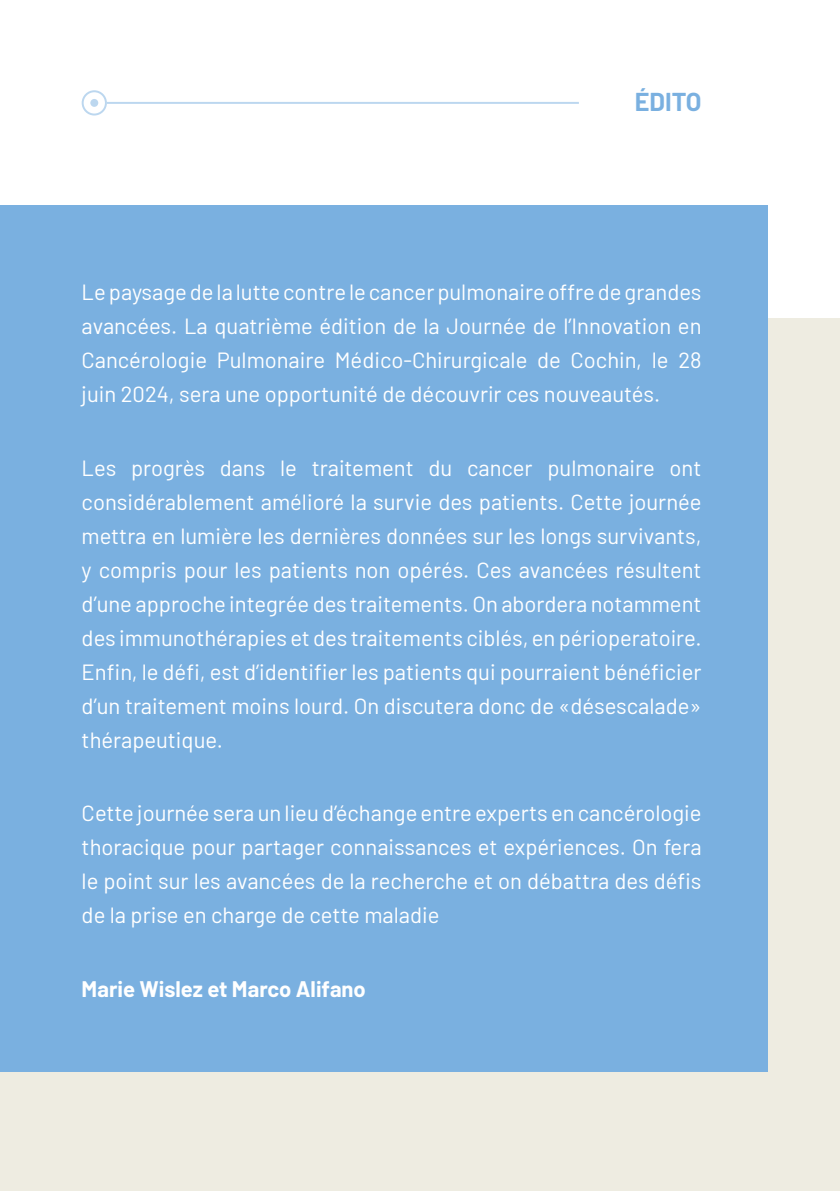
<style>
.page{position:relative;width:840px;height:1191px;background:#fff}
.page>*{position:absolute;margin:0;border:0;box-sizing:border-box;transform-origin:0 0}
.t1{font:700 25.2px "Barlow";color:#7ab0e0}
.t2{font:22px/34px "Barlow";color:#fff;text-align:justify}
.t3{font:700 22px "Barlow";color:#fff}
</style>
<div class="page">
<div style="left:0;top:318px;width:839px;height:873px;background:#eeece1"></div>
<div style="left:0;top:205px;width:767px;height:866px;background:#7ab0e0"></div>
<hr style="left:107px;top:102px;width:471px;height:2px;background:#7ab0e0">
<div style="left:90px;top:99px;width:8px;height:8px;background:#bcd7ef;border-radius:50%"></div>
<div style="left:82px;top:90px;width:25px;height:25px;border:2px solid #7ab0e0;border-radius:50%"></div>
<p class="t1" style="left:634px;top:84px;width:68px">ÉDITO</p>
<p class="t2" style="left:82px;top:273px;width:621px">Le paysage de la lutte contre le cancer pulmonaire offre de grandes avancées. La quatrième édition de la Journée de l’Innovation en Cancérologie Pulmonaire Médico-Chirurgicale de Cochin, le 28 juin 2024, sera une opportunité de découvrir ces nouveautés.</p>
<p class="t2" style="left:82px;top:449px;width:621px">Les progrès dans le traitement du cancer pulmonaire ont considérablement amélioré la survie des patients. Cette journée mettra en lumière les dernières données sur les longs survivants, y compris pour les patients non opérés. Ces avancées résultent d’une approche integrée des traitements. On abordera notamment des immunothérapies et des traitements ciblés, en périoperatoire.<br>Enfin, le défi, est d’identifier les patients qui pourraient bénéficier d’un traitement moins lourd. On discutera donc de «désescalade» thérapeutique.</p>
<p class="t2" style="left:82px;top:794px;width:621px">Cette journée sera un lieu d’échange entre experts en cancérologie thoracique pour partager connaissances et expériences. On fera le point sur les avancées de la recherche et on débattra des défis de la prise en charge de cette maladie</p>
<p class="t3" style="left:82px;top:972px;width:285px">Marie Wislez et Marco Alifano</p>
</div>
